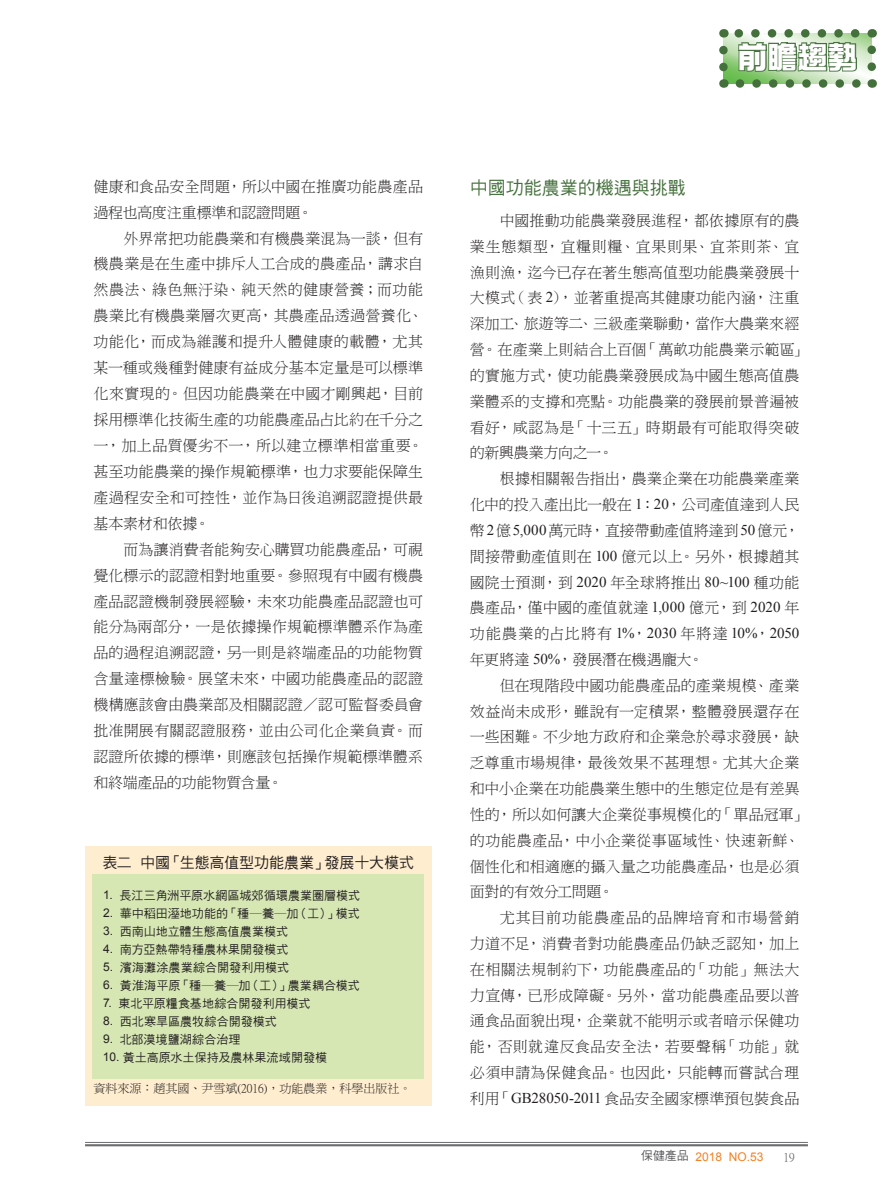
<style>
.page{position:relative;width:893px;height:1191px;background:#fff}
.page>*{position:absolute;margin:0;border:0;box-sizing:border-box;transform-origin:0 0}
.t1{font:30px "DF Zong Yi W9 WIN BF";color:#fff}
.t2{font:18px "DF Hei W5 WINP BF";color:#44703c}
.t3{font:15px/25.8px "DF Ming W3 WIN BF";letter-spacing:.01em;color:#231f20;text-align:justify}
.t4{font:15px "DF Hei W5 WIN BF";letter-spacing:-.005em;color:#231f20}
.t5{font:12px "DF Hei W5 WIN BF";letter-spacing:.005em;color:#231f20}
.t6{font:12px "P Ming Li U";color:#231f20}
.t7{font:12px "Arial";color:#f57f21}
.t8{font:12px "P Ming Li U";color:#57585a}
.s1{font-family:"Arial"}
.s2{font-family:"Times New Roman"}
.s3{font-family:"DF Hei W5 WIN BF";color:#57585a}
</style>
<div class="page">
<hr style="left:85px;top:1142px;width:723px;height:1px;background:#6c6d70">
<hr style="left:85px;top:1144px;width:723px;height:2px;background:#6c6d70">
<svg style="left:719px;top:29px;width:157px;height:59px;background:#98b890"></svg>
<div style="left:85px;top:846px;width:347px;height:260px;background:#feedce"></div>
<div style="left:92px;top:874px;width:332px;height:204px;background:#d6e7b4"></div>
<p class="t3" style="left:94px;top:173px;width:331px">健康和食品安全問題，所以中國在推廣功能農產品過程也高度注重標準和認證問題。</p>
<p class="t3" style="left:93px;top:225px;width:331px;text-indent:30px">外界常把功能農業和有機農業混為一談，但有機農業是在生產中排斥人工合成的農產品，講求自然農法、綠色無汙染、純天然的健康營養；而功能農業比有機農業層次更高，其農產品透過營養化、功能化，而成為維護和提升人體健康的載體，尤其某一種或幾種對健康有益成分基本定量是可以標準化來實現的。但因功能農業在中國才剛興起，目前採用標準化技術生產的功能農產品占比約在千分之一，加上品質優劣不一，所以建立標準相當重要。甚至功能農業的操作規範標準，也力求要能保障生產過程安全和可控性，並作為日後追溯認證提供最基本素材和依據。</p>
<p class="t3" style="left:93px;top:536px;width:331px;text-indent:30px">而為讓消費者能夠安心購買功能農產品，可視覺化標示的認證相對地重要。參照現有中國有機農產品認證機制發展經驗，未來功能農產品認證也可能分為兩部分，一是依據操作規範標準體系作為產品的過程追溯認證，另一則是終端產品的功能物質含量達標檢驗。展望未來，中國功能農產品的認證機構應該會由農業部及相關認證／認可監督委員會批准開展有關認證服務，並由公司化企業負責。而認證所依據的標準，則應該包括操作規範標準體系和終端產品的功能物質含量。</p>
<p class="t4" style="left:103px;top:855px;width:313px">表二中國「生態高值型功能農業」發展十大模式</p>
<p class="t5" style="left:103px;top:889px;width:259px"><span class="s1">1.</span> 長江三角洲平原水網區城郊循環農業圈層模式</p>
<p class="t5" style="left:103px;top:907px;width:258px"><span class="s1">2.</span> 華中稻田溼地功能的「種―養―加（工）」模式</p>
<p class="t5" style="left:103px;top:925px;width:187px"><span class="s1">3.</span> 西南山地立體生態高值農業模式</p>
<p class="t5" style="left:103px;top:943px;width:187px"><span class="s1">4.</span> 南方亞熱帶特種農林果開發模式</p>
<p class="t5" style="left:103px;top:961px;width:188px"><span class="s1">5.</span> 濱海灘涂農業綜合開發利用模式</p>
<p class="t5" style="left:103px;top:979px;width:258px"><span class="s1">6.</span> 黃淮海平原「種―養―加（工）」農業耦合模式</p>
<p class="t5" style="left:103px;top:997px;width:209px"><span class="s1">7.</span> 東北平原糧食基地綜合開發利用模式</p>
<p class="t5" style="left:103px;top:1015px;width:175px"><span class="s1">8.</span> 西北寒旱區農牧綜合開發模式</p>
<p class="t5" style="left:103px;top:1033px;width:139px"><span class="s1">9.</span> 北部漠境鹽湖綜合治理</p>
<p class="t5" style="left:103px;top:1051px;width:226px"><span class="s1">10.</span> 黃土高原水土保持及農林果流域開發模</p>
<p class="t6" style="left:93px;top:1082px;width:320px">資料來源：趙其國、尹雪斌(2016)，功能農業，科學出版社。</p>
<h1 class="t1" style="left:738px;top:42px;width:122px">前瞻趨勢</h1>
<p class="t2" style="left:470px;top:179px;width:217px">中國功能農業的機遇與挑戰</p>
<p class="t3" style="left:470px;top:207px;width:339px;text-align:left;text-indent:30px">中國推動功能農業發展進程，都依據原有的農業生態類型，宜糧則糧、宜果則果、宜茶則茶、宜漁則漁，迄今已存在著生態高值型功能農業發展十大模式（表 <span class="s2">2</span>），並著重提高其健康功能內涵，注重深加工、旅遊等二、三級產業聯動，當作大農業來經營。在產業上則結合上百個「萬畝功能農業示範區」的實施方式，使功能農業發展成為中國生態高值農業體系的支撐和亮點。功能農業的發展前景普遍被看好，咸認為是「十三五」時期最有可能取得突破的新興農業方向之一。</p>
<p class="t3" style="left:470px;top:466px;width:331px;text-indent:30px">根據相關報告指出，農業企業在功能農業產業化中的投入產出比一般在 <span class="s2">1</span>：<span class="s2">20</span>，公司產值達到人民幣<span class="s2">2</span>億<span class="s2">5,000</span>萬元時，直接帶動產值將達到<span class="s2">50</span>億元，間接帶動產值則在 <span class="s2">100</span> 億元以上。另外，根據趙其國院士預測，到 <span class="s2">2020</span> 年全球將推出 <span class="s2">80~100</span> 種功能農產品，僅中國的產值就達 <span class="s2">1,000</span> 億元，到 <span class="s2">2020</span> 年功能農業的占比將有 <span class="s2">1%</span>，<span class="s2">2030</span> 年將達 <span class="s2">10%</span>，<span class="s2">2050</span>年更將達 <span class="s2">50%</span>，發展潛在機遇龐大。</p>
<p class="t3" style="left:470px;top:672px;width:339px;text-align:left;text-indent:30px">但在現階段中國功能農產品的產業規模、產業效益尚未成形，雖說有一定積累，整體發展還存在一些困難。不少地方政府和企業急於尋求發展，缺乏尊重市場規律，最後效果不甚理想。尤其大企業和中小企業在功能農業生態中的生態定位是有差異性的，所以如何讓大企業從事規模化的「單品冠軍」的功能農產品，中小企業從事區域性、快速新鮮、個性化和相適應的攝入量之功能農產品，也是必須面對的有效分工問題。</p>
<p class="t3" style="left:470px;top:904px;width:331px;text-indent:30px">尤其目前功能農產品的品牌培育和市場營銷力道不足，消費者對功能農產品仍缺乏認知，加上在相關法規制約下，功能農產品的「功能」無法大力宣傳，已形成障礙。另外，當功能農產品要以普通食品面貌出現，企業就不能明示或者暗示保健功能，否則就違反食品安全法，若要聲稱「功能」就必須申請為保健食品。也因此，只能轉而嘗試合理利用「<span class="s2">GB28050-2011</span> 食品安全國家標準預包裝食品</p>
<p class="t7" style="left:641px;top:1148px;width:124px"><span class="s3">保健產品</span> 2018 NO.53</p>
<p class="t8" style="left:783px;top:1151px;width:13px">19</p>
</div>
